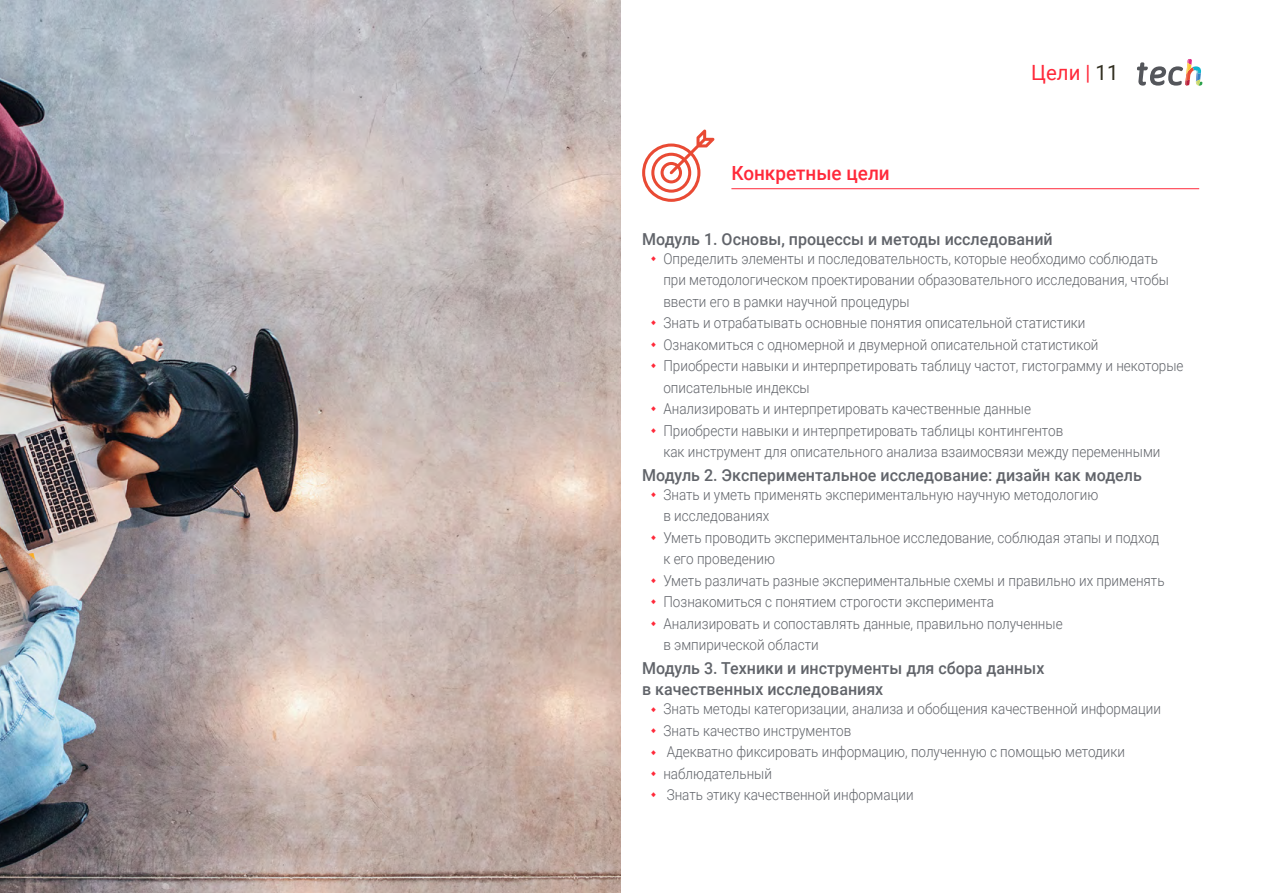
<style>
.page{position:relative;width:1263px;height:893px;background:#fff}
.page>*{position:absolute;margin:0;border:0;box-sizing:border-box;transform-origin:0 0}
.t1{font:21px "Roboto";color:#ff293a}
.t2{font:500 19.5px "Roboto";color:#ff293a}
.t3{font:500 16.5px/21.5px "Roboto";color:#61646a}
.t4{font:300 15px/21.5px "Roboto";color:#61646a;scale:.9 1}
.s1{color:#312e20}
</style>
<div class="page">
<hr style="left:731px;top:188px;width:468px;height:1px;background:#ff293a">
<svg style="left:642px;top:129px;width:72px;height:73px"></svg>
<img style="left:0;top:0;width:621px;height:893px">
<svg style="left:1137px;top:59px;width:65px;height:27px"></svg>
<h2 class="t2" style="left:731px;top:160px;width:160px">Конкретные цели</h2>
<h1 class="t1" style="left:1031px;top:57px;width:89px">Цели | <span class="s1">11</span></h1>
<p class="t3" style="left:642px;top:227px;width:412px">Модуль 1. Основы, процессы и методы исследований</p>
<p class="t4" style="left:663px;top:247px;width:579px">Определить элементы и последовательность, которые необходимо соблюдать при методологическом проектировании образовательного исследования, чтобы ввести его в рамки научной процедуры<br>Знать и отрабатывать основные понятия описательной статистики<br>Ознакомиться с одномерной и двумерной описательной статистикой<br>Приобрести навыки и интерпретировать таблицу частот, гистограмму и некоторые описательные индексы<br>Анализировать и интерпретировать качественные данные<br>Приобрести навыки и интерпретировать таблицы контингентов<br>как инструмент для описательного анализа взаимосвязи между переменными</p>
<p class="t3" style="left:642px;top:463px;width:501px">Модуль 2. Экспериментальное исследование: дизайн как модель</p>
<p class="t4" style="left:663px;top:483px;width:558px">Знать и уметь применять экспериментальную научную методологию<br>в исследованиях<br>Уметь проводить экспериментальное исследование, соблюдая этапы и подход к его проведению<br>Уметь различать разные экспериментальные схемы и правильно их применять Познакомиться с понятием строгости эксперимента<br>Анализировать и сопоставлять данные, правильно полученные<br>в эмпирической области</p>
<p class="t3" style="left:642px;top:656px;width:404px">Модуль 3. Техники и инструменты для сбора данных в качественных исследованиях</p>
<p class="t4" style="left:663px;top:698px;width:554px">Знать методы категоризации, анализа и обобщения качественной информации Знать качество инструментов<br>Адекватно фиксировать информацию, полученную с помощью методики наблюдательный<br>Знать этику качественной информации</p>
</div>
